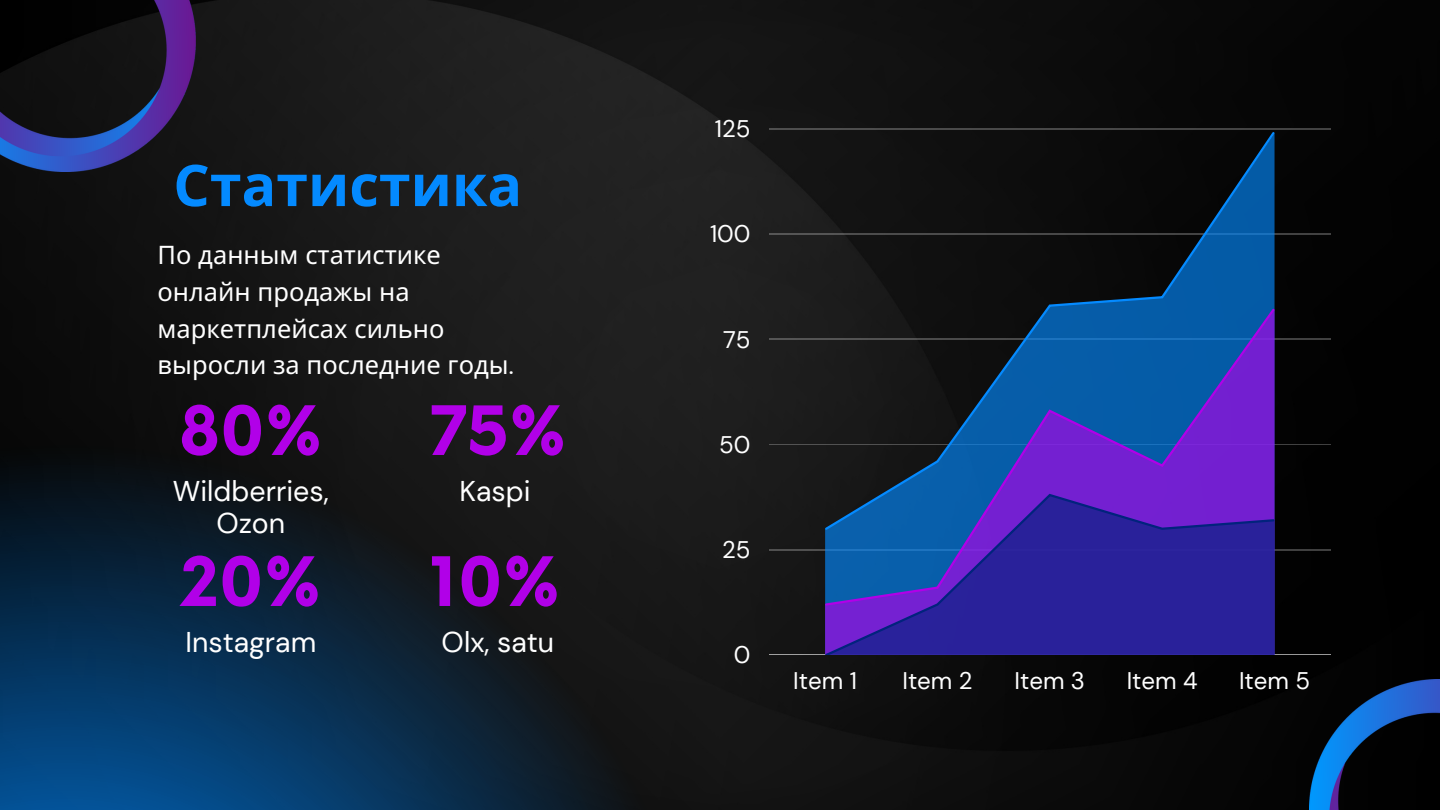
<style>
.page{position:relative;width:1440px;height:810px;background:#fff}
.page>*{position:absolute;margin:0;border:0;box-sizing:border-box;transform-origin:0 0}
.t1{font:700 66.3px "Now";color:#b100e8}
.t2{font:700 57.4px "Noto Sans";color:#048aff}
.t3{font:28.5px/32.2px "DM Sans";color:#fff;text-align:center}
.t4{font:25.5px/36.8px "Noto Sans";color:#fff}
.t5{font:24px "DM Sans";color:#fff}
.s1{font-family:"DM Sans"}
</style>
<div class="page">
<img style="left:0;top:0;width:1440px;height:810px">
<svg style="left:0;top:387px;width:770px;height:423px"></svg>
<hr style="left:769px;top:129px;width:562px;height:1px;background:#fff">
<hr style="left:769px;top:234px;width:562px;height:1px;background:#fff">
<hr style="left:769px;top:339px;width:562px;height:1px;background:#fff">
<hr style="left:769px;top:444px;width:562px;height:1px;background:#fff">
<hr style="left:769px;top:549px;width:562px;height:1px;background:#fff">
<hr style="left:769px;top:655px;width:562px;height:1px;background:#fff">
<svg style="left:823px;top:130px;width:454px;height:363px"></svg>
<svg style="left:824px;top:307px;width:453px;height:300px"></svg>
<svg style="left:823px;top:493px;width:453px;height:162px"></svg>
<img style="left:0;top:0;width:195px;height:171px">
<img style="left:1310px;top:680px;width:130px;height:130px">
<p class="t2" style="left:173px;top:145px;width:350px">Статистика</p>
<p class="t4" style="left:158px;top:236px;width:358px">По данным статистике онлайн продажы на маркетплейсах сильно выросли за последние годы<span class="s1">.</span></p>
<p class="t1" style="left:179px;top:395px;width:144px">80%</p>
<p class="t3" style="left:173px;top:475px;width:157px">Wildberries,<br>Ozon</p>
<p class="t1" style="left:181px;top:546px;width:142px">20%</p>
<p class="t3" style="left:186px;top:626px;width:132px">Instagram</p>
<p class="t1" style="left:429px;top:395px;width:138px">75%</p>
<p class="t3" style="left:460px;top:475px;width:73px">Kaspi</p>
<p class="t1" style="left:430px;top:546px;width:132px">10%</p>
<p class="t3" style="left:442px;top:626px;width:114px">Olx, satu</p>
<p class="t5" style="left:715px;top:113px;width:37px">125</p>
<p class="t5" style="left:710px;top:219px;width:42px">100</p>
<p class="t5" style="left:723px;top:324px;width:29px">75</p>
<p class="t5" style="left:719px;top:429px;width:33px">50</p>
<p class="t5" style="left:722px;top:534px;width:30px">25</p>
<p class="t5" style="left:734px;top:639px;width:18px">0</p>
<p class="t5" style="left:793px;top:666px;width:65px">Item 1</p>
<p class="t5" style="left:902px;top:666px;width:72px">Item 2</p>
<p class="t5" style="left:1015px;top:666px;width:72px">Item 3</p>
<p class="t5" style="left:1127px;top:666px;width:72px">Item 4</p>
<p class="t5" style="left:1239px;top:666px;width:73px">Item 5</p>
</div>
